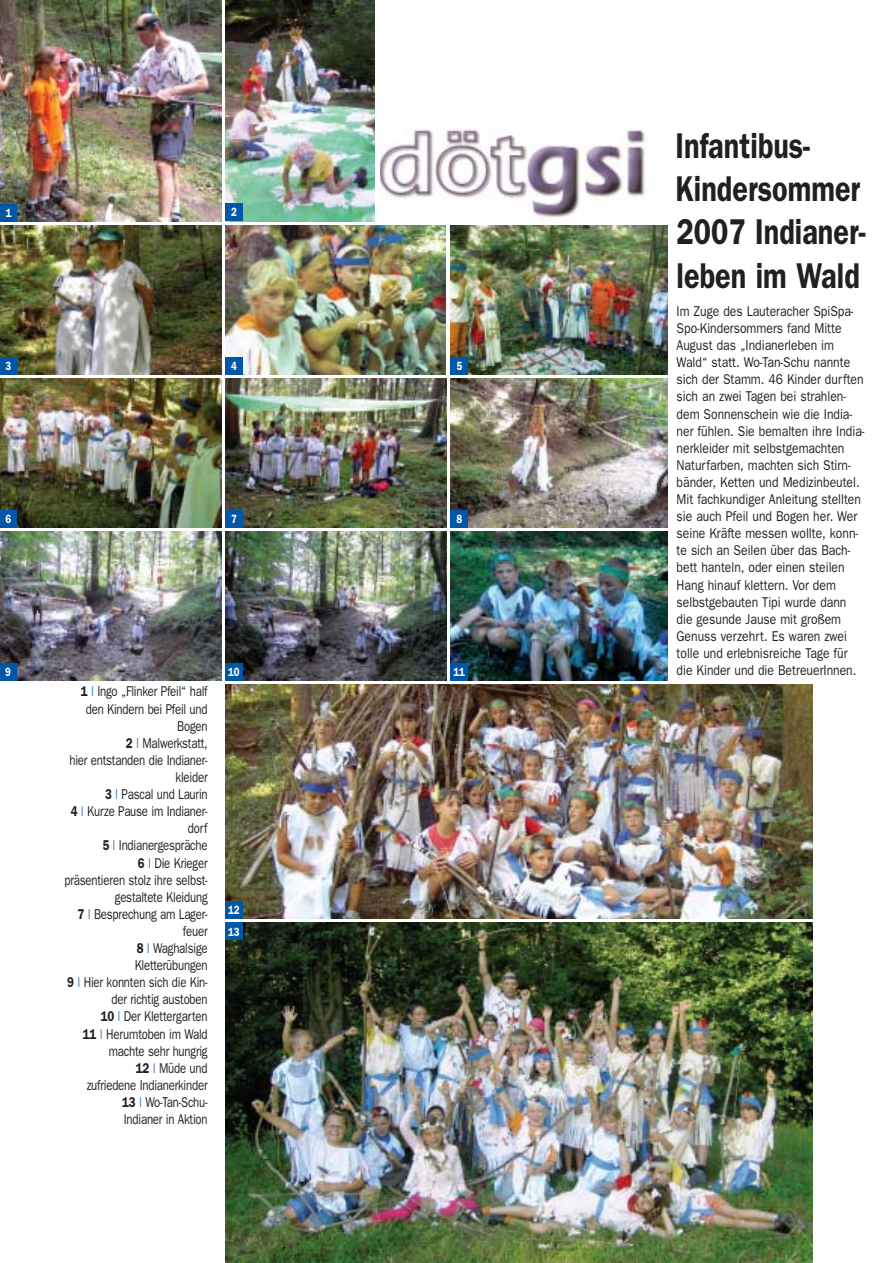
<style>
.page{position:relative;width:893px;height:1263px;background:#fff}
.page>*{position:absolute;margin:0;border:0;box-sizing:border-box;transform-origin:0 0}
.t1{font:600 36px/43.2px "Franklin Gothic";color:#231f20;scale:.8 1}
.t2{font:14.25px/17.1px "Franklin Gothic";color:#231f20;scale:.85 1}
.t3{font:14.25px/17.1px "Franklin Gothic";letter-spacing:-.02em;color:#231f20;text-align:right;scale:.8 1}
.t4{font:600 12px/21.3px "Franklin Gothic";color:#fff;scale:.8 1}
.s1{font-weight:600}
.s2{color:#0057a8}
</style>
<div class="page">
<img style="left:0;top:225px;width:221px;height:149px">
<img style="left:225px;top:685px;width:587px;height:233px">
<img style="left:0;top:0;width:221px;height:221px">
<div style="left:0;top:357px;width:17px;height:17px;background:#0057a8"></div>
<img style="left:0;top:378px;width:221px;height:149px">
<div style="left:0;top:510px;width:17px;height:17px;background:#0057a8"></div>
<div style="left:0;top:204px;width:17px;height:17px;background:#0057a8"></div>
<img style="left:225px;top:226px;width:220px;height:148px">
<img style="left:225px;top:0;width:149px;height:221px">
<div style="left:225px;top:357px;width:17px;height:17px;background:#0057a8"></div>
<div style="left:225px;top:204px;width:17px;height:17px;background:#0057a8"></div>
<img style="left:451px;top:225px;width:217px;height:149px">
<div style="left:451px;top:357px;width:17px;height:17px;background:#0057a8"></div>
<img style="left:451px;top:378px;width:217px;height:149px">
<img style="left:225px;top:378px;width:221px;height:149px">
<div style="left:451px;top:510px;width:17px;height:17px;background:#0057a8"></div>
<div style="left:225px;top:510px;width:17px;height:17px;background:#0057a8"></div>
<img style="left:225px;top:531px;width:221px;height:149px">
<img style="left:0;top:531px;width:221px;height:149px">
<img style="left:451px;top:531px;width:217px;height:149px">
<div style="left:225px;top:663px;width:17px;height:17px;background:#0057a8"></div>
<div style="left:451px;top:663px;width:17px;height:17px;background:#0057a8"></div>
<div style="left:0;top:663px;width:17px;height:17px;background:#0057a8"></div>
<div style="left:225px;top:901px;width:17px;height:17px;background:#0057a8"></div>
<img style="left:226px;top:923px;width:586px;height:340px">
<div style="left:225px;top:923px;width:17px;height:17px;background:#0057a8"></div>
<img style="left:381px;top:129px;width:264px;height:91px">
<p class="t4" style="left:6px;top:203px;width:9px">1</p>
<p class="t4" style="left:231px;top:203px;width:9px">2</p>
<p class="t4" style="left:5px;top:356px;width:9px">3</p>
<p class="t4" style="left:231px;top:356px;width:9px">4</p>
<p class="t4" style="left:456px;top:356px;width:9px">5</p>
<p class="t4" style="left:5px;top:509px;width:9px">6</p>
<p class="t4" style="left:231px;top:509px;width:9px">7</p>
<p class="t4" style="left:456px;top:509px;width:9px">8</p>
<p class="t4" style="left:5px;top:662px;width:9px">9</p>
<p class="t4" style="left:228px;top:662px;width:16px">10</p>
<p class="t4" style="left:453px;top:662px;width:16px">11</p>
<p class="t3" style="left:65px;top:684px;width:180px"><span class="s1">1</span> <span class="s2">|</span> Ingo „Flinker Pfeil“ half den Kindern bei Pfeil und<br>Bogen<br><span class="s1">2</span> <span class="s2">|</span> Malwerkstatt,<br>hier entstanden die Indianer&shy;kleider<br><span class="s1">3</span> <span class="s2">|</span> Pascal und Laurin<br><span class="s1">4</span> <span class="s2">|</span> Kurze Pause im Indianer&shy;dorf<br><span class="s1">5</span> <span class="s2">|</span> Indianergespräche<br><span class="s1">6</span> <span class="s2">|</span> Die Krieger<br>präsentieren stolz ihre selbst&shy;gestaltete Kleidung<br><span class="s1">7</span> <span class="s2">|</span> Besprechung am Lager&shy;feuer<br><span class="s1">8</span> <span class="s2">|</span> Waghalsige<br>Kletterübungen<br><span class="s1">9</span> <span class="s2">|</span> Hier konnten sich die Kin&shy;der richtig austoben<br><span class="s1">10</span> <span class="s2">|</span> Der Klettergarten<br><span class="s1">11</span> <span class="s2">|</span> Herumtoben im Wald machte sehr hungrig<br><span class="s1">12</span> <span class="s2">|</span> Müde und<br>zufriedene Indianerkinder<br><span class="s1">13</span> <span class="s2">|</span> Wo-Tan-Schu-<br>Indianer in Aktion</p>
<p class="t4" style="left:228px;top:900px;width:16px">12<br>13</p>
<h1 class="t1" style="left:675px;top:127px;width:239px">Infantibus-<br>Kindersommer<br>2007 Indianer&shy;leben im Wald</h1>
<p class="t2" style="left:677px;top:304px;width:223px">Im Zuge des Lauteracher SpiSpa-<br>Spo-Kindersommers fand Mitte<br>August das „Indianerleben im<br>Wald“ statt. Wo-Tan-Schu nannte sich der Stamm. 46 Kinder durften sich an zwei Tagen bei strahlen&shy;dem Sonnenschein wie die India&shy;ner fühlen. Sie bemalten ihre India&shy;nerkleider mit selbstgemachten<br>Naturfarben, machten sich Stirn&shy;bänder, Ketten und Medizinbeutel.<br>Mit fachkundiger Anleitung stellten sie auch Pfeil und Bogen her. Wer seine Kräfte messen wollte, konn&shy;te sich an Seilen über das Bach&shy;bett hanteln, oder einen steilen<br>Hang hinauf klettern. Vor dem selbstgebauten Tipi wurde dann die gesunde Jause mit großem<br>Genuss verzehrt. Es waren zwei tolle und erlebnisreiche Tage für die Kinder und die BetreuerInnen.</p>
</div>
